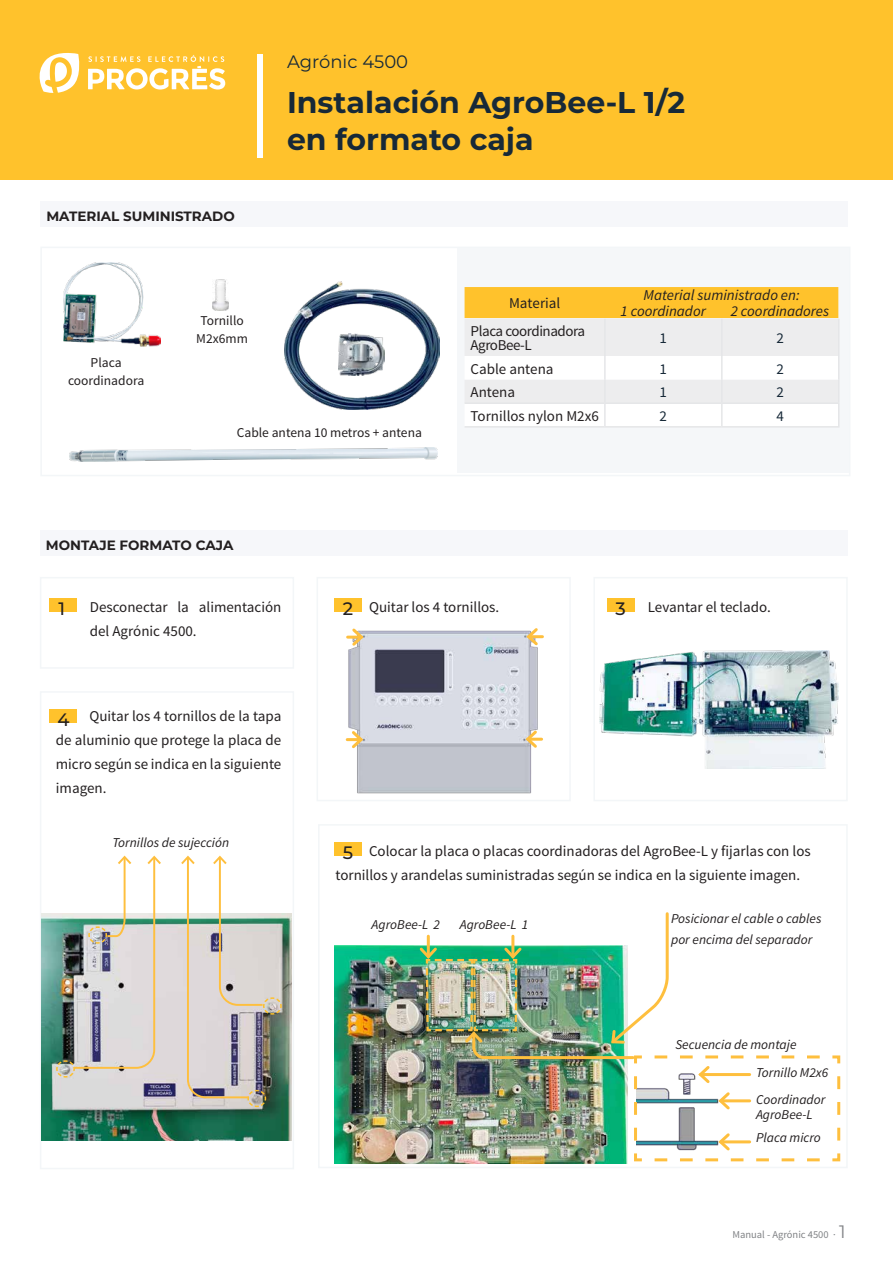
<style>
.page{position:relative;width:893px;height:1263px;background:#fff}
.page>*{position:absolute;margin:0;border:0;box-sizing:border-box;transform-origin:0 0}
.t1{font:700 30px/37.5px "Montserrat";color:#172938}
.t2{font:18px "Montserrat";color:#172938}
.t3{font:500 18px "Montserrat";color:#231f20}
.t4{font:15px/24px "Source Sans Pro";color:#231f20}
.t5{font:italic 15px/15.5px "Source Sans Pro";color:#231f20}
.t6{font:15px/13.5px "Source Sans Pro";letter-spacing:-.03em;color:#231f20}
.t7{font:15px "Source Sans Pro";color:#172938}
.t8{font:italic 13.5px/21px "Source Sans Pro";color:#231f20}
.t9{font:13.5px/18px "Source Sans Pro";color:#231f20;text-align:center}
.t10{font:700 13.5px "Montserrat";color:#231f20}
.t11{font:10.5px "Source Sans Pro";color:#808285}
.s1{font-family:"Montserrat";font-weight:500;font-size:18px}
.s2{font-family:"Montserrat";font-size:18px}
</style>
<div class="page">
<div style="left:40px;top:247px;width:810px;height:229px;border:2px solid #f3f6f8"></div>
<div style="left:457px;top:248px;width:392px;height:224px;background:#f5f7f9"></div>
<div style="left:0;top:0;width:893px;height:179px;background:#ffc22c"></div>
<div style="left:257px;top:54px;width:6px;height:103px;background:#fff"></div>
<div style="left:40px;top:530px;width:808px;height:26px;background:#f6f7fa"></div>
<img style="left:600px;top:651px;width:239px;height:117px">
<svg style="left:40px;top:53px;width:185px;height:40px"></svg>
<div style="left:40px;top:202px;width:808px;height:25px;background:#f6f7fa"></div>
<hr style="left:465px;top:426px;width:139px;height:2px;background:#e5e6e8">
<hr style="left:604px;top:426px;width:118px;height:2px;background:#e5e6e8">
<hr style="left:722px;top:426px;width:117px;height:2px;background:#e5e6e8">
<svg style="left:465px;top:287px;width:374px;height:139px"></svg>
<img style="left:285px;top:281px;width:155px;height:128px">
<img style="left:212px;top:280px;width:16px;height:31px">
<img style="left:63px;top:263px;width:98px;height:84px">
<img style="left:338px;top:334px;width:46px;height:42px">
<div style="left:49px;top:598px;width:27px;height:13px;background:#ffc22c"></div>
<div style="left:334px;top:598px;width:28px;height:13px;background:#ffc22c"></div>
<div style="left:607px;top:598px;width:27px;height:13px;background:#ffc22c"></div>
<div style="left:40px;top:577px;width:254px;height:92px;border:2px solid #f3f6f8"></div>
<div style="left:593px;top:577px;width:255px;height:224px;border:2px solid #f3f6f8"></div>
<div style="left:317px;top:577px;width:254px;height:224px;border:2px solid #f3f6f8"></div>
<img style="left:346px;top:630px;width:196px;height:164px">
<svg style="left:524px;top:628px;width:18px;height:20px"></svg>
<svg style="left:348px;top:628px;width:18px;height:20px"></svg>
<hr style="left:528px;top:738px;width:14px;height:3px;background:#febf3e">
<svg style="left:523px;top:728px;width:17px;height:22px"></svg>
<hr style="left:347px;top:738px;width:14px;height:3px;background:#febf3e">
<svg style="left:349px;top:728px;width:16px;height:23px"></svg>
<img style="left:69px;top:447px;width:369px;height:15px">
<div style="left:40px;top:691px;width:254px;height:478px;border:2px solid #f3f6f8"></div>
<div style="left:49px;top:709px;width:27px;height:13px;background:#ffc22c"></div>
<img style="left:41px;top:913px;width:250px;height:227px">
<svg style="left:55px;top:855px;width:108px;height:223px"></svg>
<svg style="left:179px;top:855px;width:103px;height:253px"></svg>
<div style="left:318px;top:824px;width:530px;height:344px;border:2px solid #f3f6f8"></div>
<img style="left:334px;top:945px;width:293px;height:219px">
<div style="left:334px;top:842px;width:28px;height:13px;background:#ffc22c"></div>
<img style="left:417px;top:912px;width:424px;height:251px">
<p class="t2" style="left:287px;top:50px;width:123px">Agrónic 4500</p>
<p class="t10" style="left:46px;top:206px;width:190px">MATERIAL SUMINISTRADO</p>
<p class="t9" style="left:68px;top:354px;width:78px">Placa coordinadora</p>
<p class="t9" style="left:196px;top:312px;width:53px">Tornillo<br>M2x6mm</p>
<h1 class="t1" style="left:287px;top:82px;width:400px">Instalación AgroBee-L 1/2 en formato caja</h1>
<p class="t4" style="left:509px;top:291px;width:53px">Material</p>
<p class="t5" style="left:621px;top:288px;width:181px;text-indent:23px">Material suministrado en:<br>1 coordinador</p>
<p class="t5" style="left:731px;top:303px;width:100px">2 coordinadores</p>
<p class="t6" style="left:471px;top:325px;width:116px">Placa coordinadora<br>AgroBee-L</p>
<p class="t7" style="left:660px;top:329px;width:9px">1</p>
<p class="t7" style="left:777px;top:329px;width:9px">2</p>
<p class="t4" style="left:471px;top:357px;width:84px">Cable antena</p>
<p class="t7" style="left:660px;top:359px;width:9px">1</p>
<p class="t7" style="left:777px;top:359px;width:9px">2</p>
<p class="t4" style="left:471px;top:380px;width:46px">Antena</p>
<p class="t7" style="left:660px;top:383px;width:9px">1</p>
<p class="t7" style="left:777px;top:383px;width:9px">2</p>
<p class="t4" style="left:471px;top:404px;width:130px">Tornillos nylon M2x6</p>
<p class="t7" style="left:660px;top:407px;width:9px">2</p>
<p class="t7" style="left:777px;top:407px;width:9px">4</p>
<p class="t9" style="left:237px;top:424px;width:187px">Cable antena 10 metros + antena</p>
<p class="t10" style="left:46px;top:535px;width:189px">MONTAJE FORMATO CAJA</p>
<p class="t4" style="left:90px;top:595px;width:193px">Desconectar la alimentación del Agrónic 4500.</p>
<p class="t3" style="left:58px;top:596px;width:8px">1</p>
<p class="t4" style="left:343px;top:595px;width:158px"><span class="s1">2</span> Quitar los 4 tornillos.</p>
<p class="t4" style="left:615px;top:595px;width:157px"><span class="s1">3</span> Levantar el teclado.</p>
<p class="t4" style="left:56px;top:704px;width:227px;text-align:justify;text-indent:34px">Quitar los 4 tornillos de la tapa de aluminio que protege la placa de micro según se indica en la siguiente imagen.</p>
<p class="t3" style="left:57px;top:707px;width:14px">4</p>
<p class="t8" style="left:112px;top:832px;width:118px">Tornillos de sujección</p>
<p class="t4" style="left:335px;top:839px;width:477px;text-indent:34px">Colocar la placa o placas coordinadoras del AgroBee-L y fijarlas con los tornillos y arandelas suministradas según se indica en la siguiente imagen.</p>
<p class="t3" style="left:343px;top:840px;width:12px">5</p>
<p class="t8" style="left:372px;top:914px;width:70px">AgroBee-L 2</p>
<p class="t8" style="left:460px;top:914px;width:70px">AgroBee-L 1</p>
<p class="t8" style="left:671px;top:908px;width:152px">Posicionar el cable o cables por encima del separador</p>
<p class="t8" style="left:675px;top:1033px;width:123px">Secuencia de montaje</p>
<p class="t8" style="left:756px;top:1062px;width:74px">Tornillo M2x6</p>
<p class="t8" style="left:756px;top:1092px;width:71px;line-height:14.5px">Coordinador<br>AgroBee-L</p>
<p class="t8" style="left:756px;top:1127px;width:66px">Placa micro</p>
<p class="t11" style="left:732px;top:1228px;width:115px">Manual - Agrónic 4500 · <span class="s2">1</span></p>
</div>
